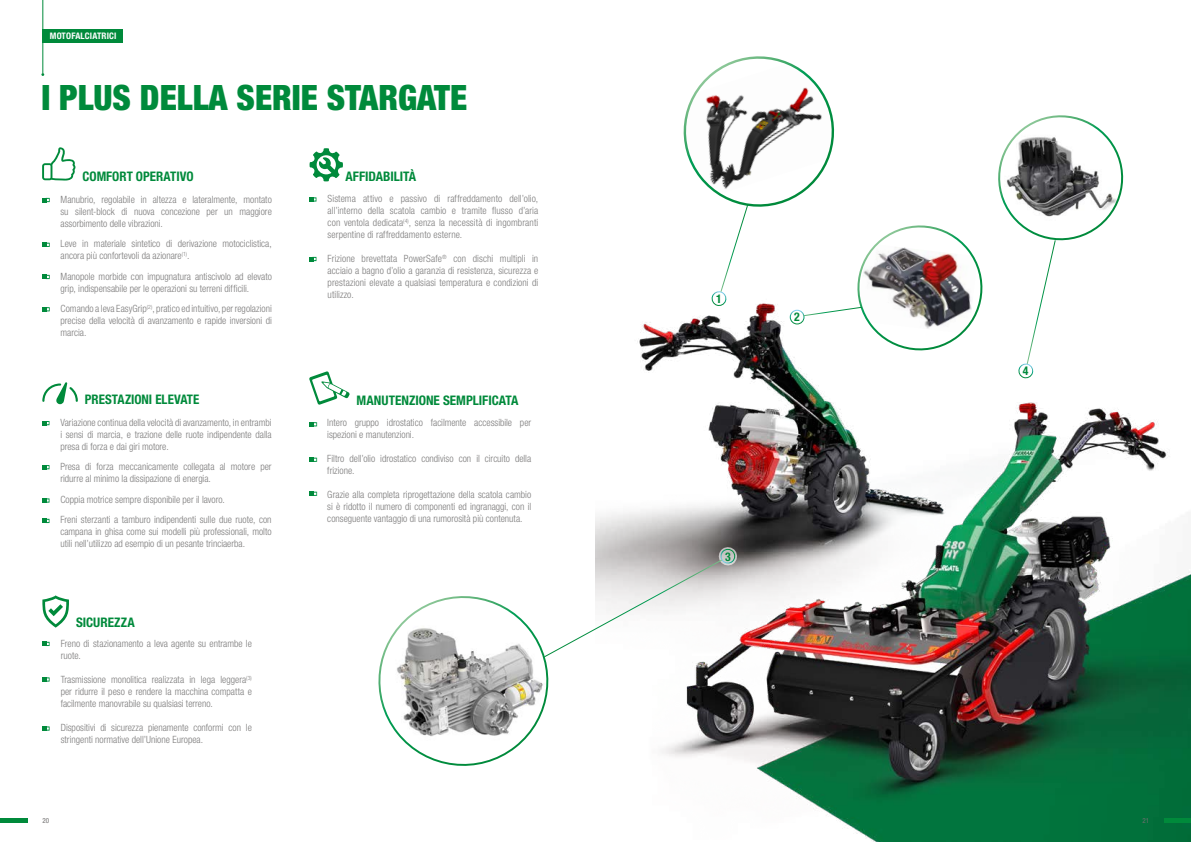
<style>
.page{position:relative;width:1191px;height:842px;background:#fff}
.page>*{position:absolute;margin:0;border:0;box-sizing:border-box;transform-origin:0 0}
.t1{font:900 condensed 35px "Helvetica Neue LT Std";color:#008a3b}
.t2{font:700 condensed 13.2px "Helvetica Neue LT Std";color:#008a3b}
.t3{font:700 condensed 12px "Helvetica Neue LT Std";color:#008a3b}
.t4{font:300 condensed 10px/12px "Helvetica Neue LT Std";color:#7c7b7b}
.t5{font:700 condensed 9px "Helvetica Neue LT Std";letter-spacing:.02em;color:#fff}
.t6{font:condensed 7px "Helvetica Neue LT Std";color:#706f6f}
</style>
<div class="page">
<hr style="left:43px;top:0;width:1px;height:73px;background:#008a3b">
<img style="left:595px;top:322px;width:596px;height:520px">
<div style="left:42px;top:29px;width:81px;height:14px;background:#008a3b"></div>
<svg style="left:42px;top:595px;width:27px;height:33px"></svg>
<svg style="left:309px;top:148px;width:34px;height:33px"></svg>
<svg style="left:42px;top:382px;width:36px;height:22px"></svg>
<svg style="left:42px;top:147px;width:33px;height:34px"></svg>
<svg style="left:43px;top:198px;width:7px;height:4px"></svg>
<svg style="left:310px;top:422px;width:7px;height:4px"></svg>
<svg style="left:310px;top:458px;width:7px;height:4px"></svg>
<svg style="left:310px;top:492px;width:7px;height:4px"></svg>
<svg style="left:42px;top:421px;width:8px;height:4px"></svg>
<svg style="left:43px;top:243px;width:7px;height:4px"></svg>
<svg style="left:42px;top:465px;width:8px;height:4px"></svg>
<svg style="left:43px;top:275px;width:7px;height:4px"></svg>
<svg style="left:43px;top:307px;width:7px;height:4px"></svg>
<svg style="left:42px;top:498px;width:8px;height:5px"></svg>
<svg style="left:42px;top:519px;width:8px;height:4px"></svg>
<svg style="left:309px;top:257px;width:8px;height:4px"></svg>
<svg style="left:309px;top:197px;width:8px;height:5px"></svg>
<svg style="left:42px;top:642px;width:8px;height:4px"></svg>
<svg style="left:42px;top:677px;width:8px;height:5px"></svg>
<svg style="left:42px;top:726px;width:8px;height:5px"></svg>
<svg style="left:309px;top:371px;width:41px;height:34px"></svg>
<svg style="left:378px;top:546px;width:360px;height:229px"></svg>
<svg style="left:675px;top:56px;width:455px;height:325px"></svg>
<hr style="left:0;top:819px;width:27px;height:4px;background:#008a3b">
<hr style="left:1164px;top:819px;width:27px;height:4px;background:#008a3b">
<p class="t5" style="left:50px;top:30px;width:68px">MOTOFALCIATRICI</p>
<h1 class="t1" style="left:41px;top:76px;width:427px">I PLUS DELLA SERIE STARGATE</h1>
<h2 class="t2" style="left:83px;top:168px;width:112px">COMFORT OPERATIVO</h2>
<p class="t4" style="left:61px;top:193px;width:213px;text-align:justify">Manubrio, regolabile in altezza e lateralmente, montato su silent-block di nuova concezione per un maggiore assorbimento delle vibrazioni.</p>
<p class="t4" style="left:61px;top:237px;width:213px">Leve in materiale sintetico di derivazione motociclistica, ancora più confortevoli da azionare<sup>(1)</sup>.</p>
<p class="t4" style="left:61px;top:270px;width:213px">Manopole morbide con impugnatura antiscivolo ad elevato grip, indispensabile per le operazioni su terreni difficili.</p>
<p class="t4" style="left:61px;top:302px;width:213px;text-align:justify">Comando a leva EasyGrip<sup>(2)</sup>, pratico ed intuitivo, per regolazioni precise della velocità di avanzamento e rapide inversioni di marcia.</p>
<h2 class="t2" style="left:345px;top:168px;width:72px">AFFIDABILITÀ</h2>
<p class="t4" style="left:327px;top:192px;width:212px;text-align:justify">Sistema attivo e passivo di raffreddamento dell’olio, all’interno della scatola cambio e tramite flusso d’aria con ventola dedicata<sup>(4)</sup>, senza la necessità di ingombranti serpentine di raffreddamento esterne.</p>
<p class="t4" style="left:327px;top:252px;width:212px;text-align:justify">Frizione brevettata PowerSafe<sup>®</sup> con dischi multipli in acciaio a bagno d’olio a garanzia di resistenza, sicurezza e prestazioni elevate a qualsiasi temperatura e condizioni di utilizzo.</p>
<h2 class="t2" style="left:85px;top:391px;width:116px">PRESTAZIONI ELEVATE</h2>
<h2 class="t2" style="left:357px;top:392px;width:163px">MANUTENZIONE SEMPLIFICATA</h2>
<p class="t4" style="left:60px;top:416px;width:213px;text-align:justify">Variazione continua della velocità di avanzamento, in entrambi i sensi di marcia, e trazione delle ruote indipendente dalla presa di forza e dai giri motore.</p>
<p class="t4" style="left:60px;top:461px;width:213px">Presa di forza meccanicamente collegata al motore per ridurre al minimo la dissipazione di energia.</p>
<p class="t4" style="left:60px;top:489px;width:213px;line-height:20.5px">Coppia motrice sempre disponibile per il lavoro.<br>Freni sterzanti a tamburo indipendenti sulle due ruote, con</p>
<p class="t4" style="left:60px;top:526px;width:213px">campana in ghisa come sui modelli più professionali, molto utili nell’utilizzo ad esempio di un pesante trinciaerba.</p>
<h2 class="t2" style="left:76px;top:614px;width:60px">SICUREZZA</h2>
<p class="t4" style="left:61px;top:638px;width:193px">Freno di stazionamento a leva agente su entrambe le ruote.</p>
<p class="t4" style="left:61px;top:674px;width:193px;text-align:justify">Trasmissione monolitica realizzata in lega leggera<sup>(3) </sup>per ridurre il peso e rendere la macchina compatta e facilmente manovrabile su qualsiasi terreno.</p>
<p class="t4" style="left:61px;top:722px;width:193px">Dispositivi di sicurezza pienamente conformi con le stringenti normative dell’Unione Europea.</p>
<p class="t4" style="left:327px;top:416px;width:205px">Intero gruppo idrostatico facilmente accessibile per ispezioni e manutenzioni.</p>
<p class="t4" style="left:327px;top:452px;width:205px">Filtro dell’olio idrostatico condiviso con il circuito della frizione.</p>
<p class="t4" style="left:327px;top:488px;width:205px;text-align:justify">Grazie alla completa riprogettazione della scatola cambio si è ridotto il numero di componenti ed ingranaggi, con il conseguente vantaggio di una rumorosità più contenuta.</p>
<p class="t3" style="left:716px;top:291px;width:7px">1</p>
<p class="t3" style="left:794px;top:310px;width:7px">2</p>
<p class="t3" style="left:725px;top:549px;width:7px">3</p>
<p class="t3" style="left:1023px;top:364px;width:7px">4</p>
<p class="t6" style="left:43px;top:817px;width:8px">20</p>
<p class="t6" style="left:1142px;top:817px;width:8px">21</p>
</div>
